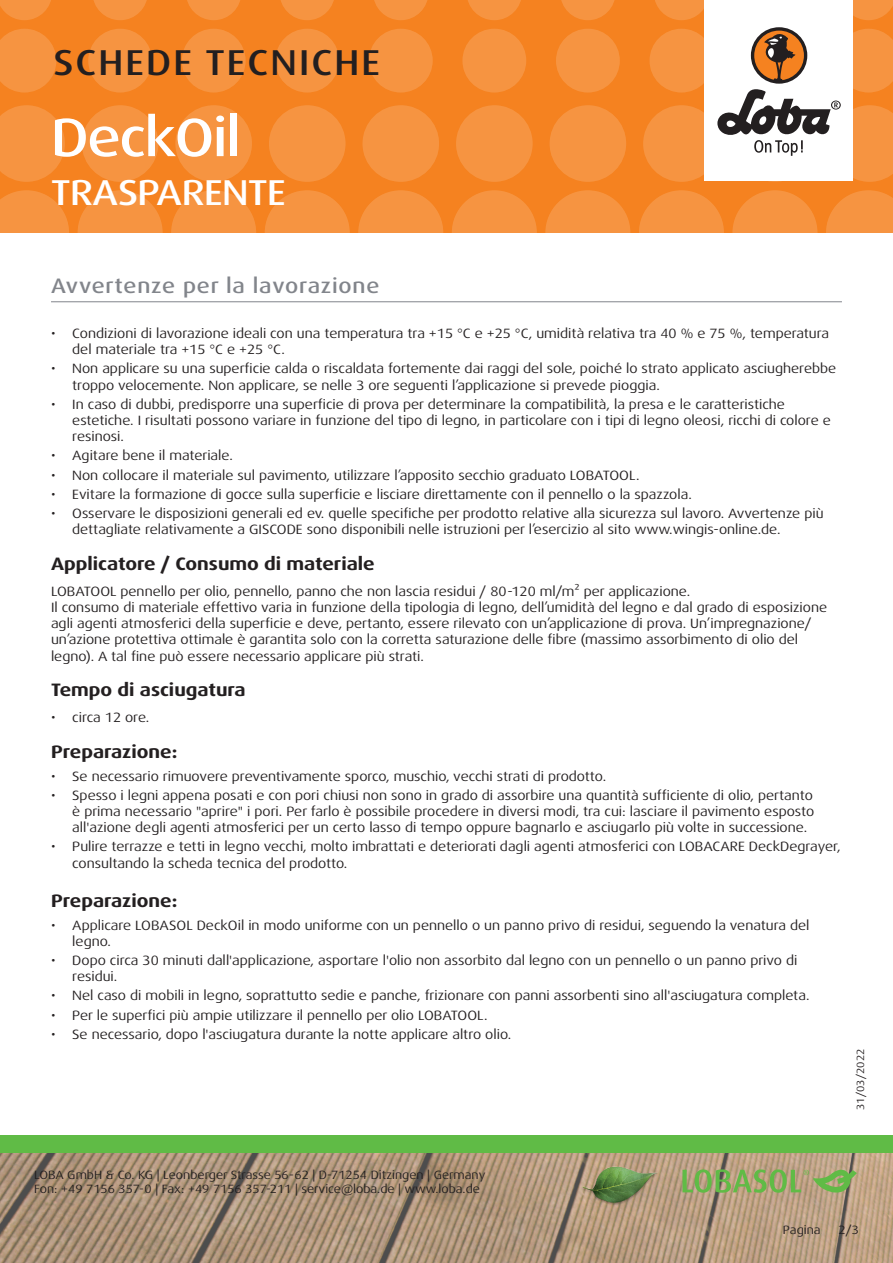
<style>
.page{position:relative;width:893px;height:1263px;background:#fff}
.page>*{position:absolute;margin:0;border:0;box-sizing:border-box;transform-origin:0 0}
.t1{font:500 expanded 54px "Dax Pro";letter-spacing:-.025em;color:#fff}
.t2{font:500 expanded 36px "Dax Pro";letter-spacing:.06em;color:#231f20}
.t3{font:500 expanded 36px "Dax Pro";letter-spacing:-.015em;color:#fff}
.Titel_grau{font:500 expanded 21px "Dax Pro";letter-spacing:.04em;color:#82858b}
.t4{font:700 expanded 18px "Dax Pro";color:#231f20}
.Text{font:expanded 13.5px/16.2px "Dax Pro";color:#231f20}
.t5{font:expanded 12px/14.4px "Dax Pro";color:#231f20}
.t6{font:expanded 10.5px "Dax Pro";color:#231f20}
</style>
<div class="page">
<div style="left:0;top:0;width:893px;height:233px;background:#f58220"></div>
<svg style="left:0;top:190px;width:69px;height:43px"></svg>
<svg style="left:78px;top:190px;width:85px;height:85px;fill:#f69441"></svg>
<svg style="left:171px;top:190px;width:85px;height:85px;fill:#f69441"></svg>
<svg style="left:265px;top:190px;width:85px;height:85px;fill:#f69441"></svg>
<svg style="left:358px;top:190px;width:85px;height:85px;fill:#f69441"></svg>
<svg style="left:545px;top:190px;width:85px;height:85px;fill:#f69441"></svg>
<svg style="left:452px;top:190px;width:85px;height:85px;fill:#f69441"></svg>
<svg style="left:732px;top:190px;width:85px;height:85px;fill:#f69441"></svg>
<svg style="left:639px;top:190px;width:85px;height:85px;fill:#f69441"></svg>
<svg style="left:826px;top:190px;width:67px;height:43px"></svg>
<svg style="left:0;top:105px;width:65px;height:77px"></svg>
<svg style="left:82px;top:105px;width:76px;height:77px"></svg>
<svg style="left:175px;top:105px;width:77px;height:77px"></svg>
<svg style="left:269px;top:105px;width:76px;height:77px"></svg>
<svg style="left:456px;top:105px;width:77px;height:77px"></svg>
<svg style="left:362px;top:105px;width:77px;height:77px"></svg>
<svg style="left:550px;top:105px;width:76px;height:77px"></svg>
<svg style="left:0;top:29px;width:56px;height:63px"></svg>
<svg style="left:182px;top:29px;width:64px;height:63px"></svg>
<svg style="left:88px;top:29px;width:64px;height:63px"></svg>
<svg style="left:275px;top:29px;width:64px;height:63px"></svg>
<svg style="left:462px;top:29px;width:64px;height:63px"></svg>
<svg style="left:369px;top:29px;width:64px;height:63px"></svg>
<svg style="left:556px;top:29px;width:64px;height:63px"></svg>
<svg style="left:0;top:0;width:51px;height:20px"></svg>
<svg style="left:187px;top:0;width:53px;height:20px"></svg>
<svg style="left:468px;top:0;width:53px;height:20px"></svg>
<svg style="left:655px;top:0;width:49px;height:20px"></svg>
<svg style="left:93px;top:0;width:54px;height:20px"></svg>
<svg style="left:374px;top:0;width:54px;height:20px"></svg>
<svg style="left:281px;top:0;width:53px;height:20px"></svg>
<svg style="left:561px;top:0;width:54px;height:20px"></svg>
<svg style="left:853px;top:0;width:40px;height:20px"></svg>
<img style="left:0;top:1152px;width:893px;height:111px">
<div style="left:0;top:1135px;width:893px;height:17px;background:#60bb46"></div>
<div style="left:704px;top:0;width:149px;height:181px;background:#fff"></div>
<svg style="left:643px;top:29px;width:250px;height:153px"></svg>
<img style="left:578px;top:1161px;width:82px;height:81px">
<svg style="left:682px;top:1169px;width:175px;height:24px;background:#96a96a"></svg>
<hr style="left:51px;top:301px;width:791px;height:1px;background:#82858b">
<h2 class="t2" style="left:53px;top:40px;width:328px">SCHEDE TECNICHE</h2>
<p class="t1" style="left:51px;top:103px;width:191px">DeckOil</p>
<h2 class="t3" style="left:51px;top:169px;width:236px">TRASPARENTE</h2>
<p class="Titel_grau" style="left:51px;top:272px;width:330px">Avvertenze per la lavorazione</p>
<p class="Text" style="left:72px;top:325px;width:758px;text-indent:-21px">• Condizioni di lavorazione ideali con una temperatura tra +15 °C e +25 °C, umidità relativa tra 40 % e 75 %, temperatura del materiale tra +15 °C e +25 °C.</p>
<p class="Text" style="left:72px;top:361px;width:765px;text-indent:-21px">• Non applicare su una superficie calda o riscaldata fortemente dai raggi del sole, poiché lo strato applicato asciugherebbe troppo velocemente. Non applicare, se nelle 3 ore seguenti l’applicazione si prevede pioggia.</p>
<p class="Text" style="left:72px;top:396px;width:760px;text-indent:-21px">• In caso di dubbi, predisporre una superficie di prova per determinare la compatibilità, la presa e le caratteristiche estetiche. I risultati possono variare in funzione del tipo di legno, in particolare con i tipi di legno oleosi, ricchi di colore e resinosi.</p>
<p class="Text" style="left:51px;top:448px;width:183px">• Agitare bene il materiale.</p>
<p class="Text" style="left:51px;top:467px;width:590px">• Non collocare il materiale sul pavimento, utilizzare l’apposito secchio graduato LOBATOOL.</p>
<p class="Text" style="left:51px;top:486px;width:642px">• Evitare la formazione di gocce sulla superficie e lisciare direttamente con il pennello o la spazzola.</p>
<p class="Text" style="left:72px;top:505px;width:753px;text-indent:-21px">• Osservare le disposizioni generali ed ev. quelle specifiche per prodotto relative alla sicurezza sul lavoro. Avvertenze più dettagliate relativamente a GISCODE sono disponibili nelle istruzioni per l’esercizio al sito www.wingis-online.de.</p>
<p class="t4" style="left:51px;top:552px;width:325px">Applicatore / Consumo di materiale</p>
<p class="Text" style="left:51px;top:583px;width:778px">LOBATOOL pennello per olio, pennello, panno che non lascia residui / 80-120 ml/m² per applicazione.<br>Il consumo di materiale effettivo varia in funzione della tipologia di legno, dell’umidità del legno e dal grado di esposizione agli agenti atmosferici della superficie e deve, pertanto, essere rilevato con un’applicazione di prova. Un’impregnazione/ un’azione protettiva ottimale è garantita solo con la corretta saturazione delle fibre (massimo assorbimento di olio del legno). A tal fine può essere necessario applicare più strati.</p>
<p class="t4" style="left:51px;top:678px;width:196px">Tempo di asciugatura</p>
<p class="Text" style="left:51px;top:709px;width:100px">• circa 12 ore.</p>
<p class="t4" style="left:51px;top:740px;width:128px">Preparazione:</p>
<p class="Text" style="left:51px;top:768px;width:557px">• Se necessario rimuovere preventivamente sporco, muschio, vecchi strati di prodotto.</p>
<p class="Text" style="left:72px;top:787px;width:743px;text-align:justify;text-indent:-21px">• Spesso i legni appena posati e con pori chiusi non sono in grado di assorbire una quantità sufficiente di olio, pertanto è prima necessario "aprire" i pori. Per farlo è possibile procedere in diversi modi, tra cui: lasciare il pavimento esposto all'azione degli agenti atmosferici per un certo lasso di tempo oppure bagnarlo e asciugarlo più volte in successione.</p>
<p class="Text" style="left:72px;top:839px;width:770px;text-indent:-21px">• Pulire terrazze e tetti in legno vecchi, molto imbrattati e deteriorati dagli agenti atmosferici con LOBACARE DeckDegrayer, consultando la scheda tecnica del prodotto.</p>
<p class="t4" style="left:51px;top:889px;width:128px">Preparazione:</p>
<p class="Text" style="left:72px;top:917px;width:739px;text-indent:-21px">• Applicare LOBASOL DeckOil in modo uniforme con un pennello o un panno privo di residui, seguendo la venatura del legno.</p>
<p class="Text" style="left:72px;top:952px;width:727px;text-indent:-21px">• Dopo circa 30 minuti dall'applicazione, asportare l'olio non assorbito dal legno con un pennello o un panno privo di residui.</p>
<p class="Text" style="left:51px;top:988px;width:760px">• Nel caso di mobili in legno, soprattutto sedie e panche, frizionare con panni assorbenti sino all'asciugatura completa.</p>
<p class="Text" style="left:51px;top:1007px;width:438px">• Per le superfici più ampie utilizzare il pennello per olio LOBATOOL.</p>
<p class="Text" style="left:51px;top:1026px;width:462px">• Se necessario, dopo l'asciugatura durante la notte applicare altro olio.</p>
<p class="t6" style="left:854px;top:1110px;width:63px;rotate:-90deg">31/03/2022</p>
<p class="t5" style="left:34px;top:1167px;width:453px">LOBA GmbH &amp; Co. KG | Leonberger Strasse 56-62 | D-71254 Ditzingen | Germany<br>Fon: +49 7156 357-0 | Fax: +49 7156 357-211 | service@loba.de | www.loba.de</p>
<p class="t5" style="left:783px;top:1223px;width:39px">Pagina</p>
<p class="t5" style="left:838px;top:1223px;width:22px">2/3</p>
</div>
